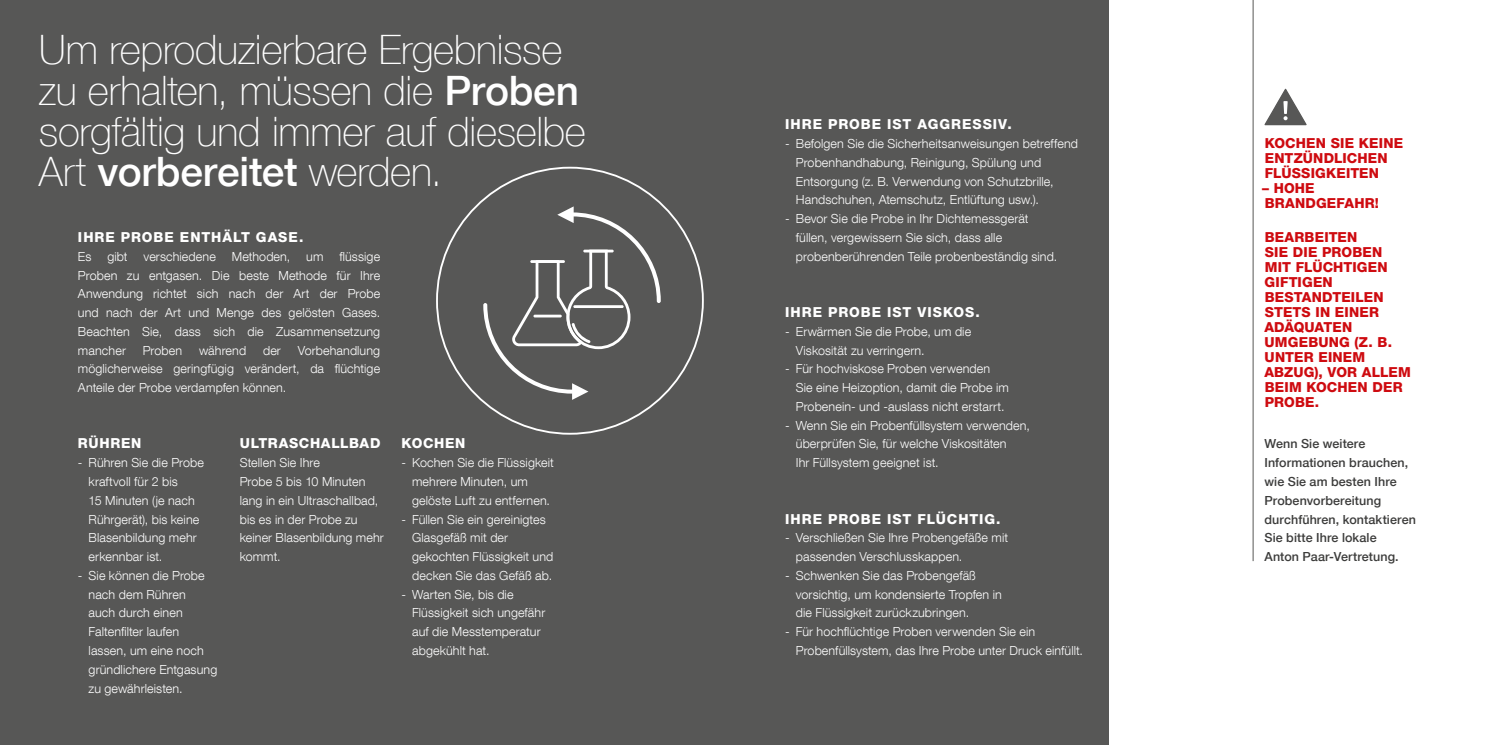
<style>
.page{position:relative;width:1489px;height:745px;background:#fff}
.page>*{position:absolute;margin:0;border:0;box-sizing:border-box;transform-origin:0 0}
.t1{font:100 40.5px/40.5px "Helvetica Neue LT Com";letter-spacing:-.01em;color:#fff}
.t2{font:800 13.75px/15px "Helvetica Neue LT Com";letter-spacing:.01em;color:#ce0b10}
.t3{font:800 13.75px "Helvetica Neue LT Com";letter-spacing:.065em;color:#fff}
.t4{font:800 13.75px "Helvetica Neue LT Com";letter-spacing:.045em;color:#fff}
.t5{font:300 12.5px/18.8px "Helvetica Neue LT Com";letter-spacing:.005em;color:#fff}
.t6{font:500 12.5px/18.8px "Helvetica Neue LT Com";letter-spacing:.01em;color:#3c3c3b}
.s1{font-weight:500}
</style>
<div class="page">
<div style="left:0;top:0;width:1108px;height:744px;background:#575756"></div>
<svg style="left:1264px;top:88px;width:43px;height:38px"></svg>
<hr style="left:1252px;top:0;width:1px;height:560px;background:#575756">
<svg style="left:483px;top:206px;width:177px;height:193px"></svg>
<h1 class="t1" style="left:39px;top:29px;width:548px">Um reproduzierbare Ergebnisse zu erhalten, müssen die <span class="s1">Proben </span>sorgfältig und immer auf dieselbe<br>Art <span class="s1">vorbereitet</span> werden.</h1>
<p class="t3" style="left:78px;top:229px;width:227px">IHRE PROBE ENTHÄLT GASE.</p>
<p class="t5" style="left:78px;top:246px;width:15px">Es</p>
<p class="t5" style="left:107px;top:246px;width:22px">gibt</p>
<p class="t5" style="left:144px;top:246px;width:74px">verschiedene</p>
<p class="t5" style="left:232px;top:246px;width:60px">Methoden,</p>
<p class="t5" style="left:306px;top:246px;width:19px">um</p>
<p class="t5" style="left:78px;top:246px;width:304px;text-align:justify;text-indent:261px">flüssige Proben zu entgasen. Die beste Methode für Ihre Anwendung richtet sich nach der Art der Probe und nach der Art und Menge des gelösten Gases.<br>Beachten Sie, dass sich die Zusammensetzung mancher</p>
<p class="t5" style="left:78px;top:340px;width:304px;text-align:justify;text-indent:220px">Vorbehandlung möglicherweise geringfügig verändert, da flüchtige Anteile der Probe verdampfen können.</p>
<p class="t5" style="left:143px;top:340px;width:41px">Proben</p>
<p class="t5" style="left:199px;top:340px;width:49px">während</p>
<p class="t5" style="left:263px;top:340px;width:19px">der</p>
<p class="t3" style="left:78px;top:435px;width:65px">RÜHREN</p>
<p class="t5" style="left:89px;top:453px;width:117px;text-indent:-11px">- Rühren Sie die Probe kraftvoll für 2 bis<br>15 Minuten (je nach<br>Rührgerät), bis keine<br>Blasenbildung mehr erkennbar ist.</p>
<p class="t5" style="left:89px;top:565px;width:130px;text-indent:-11px">- Sie können die Probe nach dem Rühren<br>auch durch einen<br>Faltenfilter laufen lassen, um eine noch gründlichere Entgasung zu gewährleisten.</p>
<p class="t4" style="left:240px;top:435px;width:142px">ULTRASCHALLBAD</p>
<p class="t5" style="left:240px;top:453px;width:145px">Stellen Sie Ihre<br>Probe 5 bis 10 Minuten lang in ein Ultraschallbad, bis es in der Probe zu keiner Blasenbildung mehr kommt.</p>
<p class="t3" style="left:401px;top:435px;width:65px">KOCHEN</p>
<p class="t5" style="left:412px;top:453px;width:143px;text-indent:-11px">- Kochen Sie die Flüssigkeit mehrere Minuten, um gelöste Luft zu entfernen.</p>
<p class="t5" style="left:412px;top:509px;width:143px;text-indent:-11px">- Füllen Sie ein gereinigtes<br>Glasgefäß mit der gekochten Flüssigkeit und decken Sie das Gefäß ab.</p>
<p class="t5" style="left:412px;top:584px;width:135px;text-indent:-11px">- Warten Sie, bis die<br>Flüssigkeit sich ungefähr auf die Messtemperatur abgekühlt hat.</p>
<p class="t3" style="left:785px;top:116px;width:228px">IHRE PROBE IST AGGRESSIV.</p>
<p class="t5" style="left:795px;top:134px;width:284px;text-indent:-11px">- Befolgen Sie die Sicherheitsanweisungen betreffend Probenhandhabung, Reinigung, Spülung und Entsorgung (z. B. Verwendung von Schutzbrille, Handschuhen, Atemschutz, Entlüftung usw.).</p>
<p class="t5" style="left:795px;top:209px;width:263px;text-indent:-11px">- Bevor Sie die Probe in Ihr Dichtemessgerät füllen, vergewissern Sie sich, dass alle probenberührenden Teile probenbeständig sind.</p>
<p class="t3" style="left:785px;top:304px;width:196px">IHRE PROBE IST VISKOS.</p>
<p class="t5" style="left:795px;top:321px;width:177px;text-indent:-11px">- Erwärmen Sie die Probe, um die<br>Viskosität zu verringern.</p>
<p class="t5" style="left:795px;top:359px;width:214px;text-indent:-11px">- Für hochviskose Proben verwenden<br>Sie eine Heizoption, damit die Probe im<br>Probenein- und -auslass nicht erstarrt.</p>
<p class="t5" style="left:795px;top:415px;width:235px;text-indent:-11px">- Wenn Sie ein Probenfüllsystem verwenden, überprüfen Sie, für welche Viskositäten<br>Ihr Füllsystem geeignet ist.</p>
<p class="t3" style="left:785px;top:510px;width:217px">IHRE PROBE IST FLÜCHTIG.</p>
<p class="t5" style="left:795px;top:528px;width:214px;text-indent:-11px">- Verschließen Sie Ihre Probengefäße mit passenden Verschlusskappen.</p>
<p class="t5" style="left:795px;top:565px;width:207px;text-indent:-11px">- Schwenken Sie das Probengefäß vorsichtig, um kondensierte Tropfen in die Flüssigkeit zurückzubringen.</p>
<p class="t5" style="left:795px;top:621px;width:289px;text-indent:-11px">- Für hochflüchtige Proben verwenden Sie ein<br>Probenfüllsystem, das Ihre Probe unter Druck einfüllt.</p>
<p class="t2" style="left:1264px;top:136px;width:140px">KOCHEN SIE KEINE<br>ENTZÜNDLICHEN<br>FLÜSSIGKEITEN</p>
<p class="t2" style="left:1261px;top:181px;width:118px">– HOHE<br>BRANDGEFAHR!</p>
<p class="t2" style="left:1264px;top:229px;width:148px">BEARBEITEN<br>SIE DIE PROBEN<br>MIT FLÜCHTIGEN<br>GIFTIGEN<br>BESTANDTEILEN<br>STETS IN EINER<br>ADÄQUATEN<br>UMGEBUNG (Z. B.<br>UNTER EINEM<br>ABZUG), VOR ALLEM<br>BEIM KOCHEN DER<br>PROBE.</p>
<p class="t6" style="left:1264px;top:434px;width:153px">Wenn Sie weitere<br>Informationen brauchen, wie Sie am besten Ihre<br>Probenvorbereitung durchführen, kontaktieren<br>Sie bitte Ihre lokale<br>Anton Paar-Vertretung.</p>
</div>
